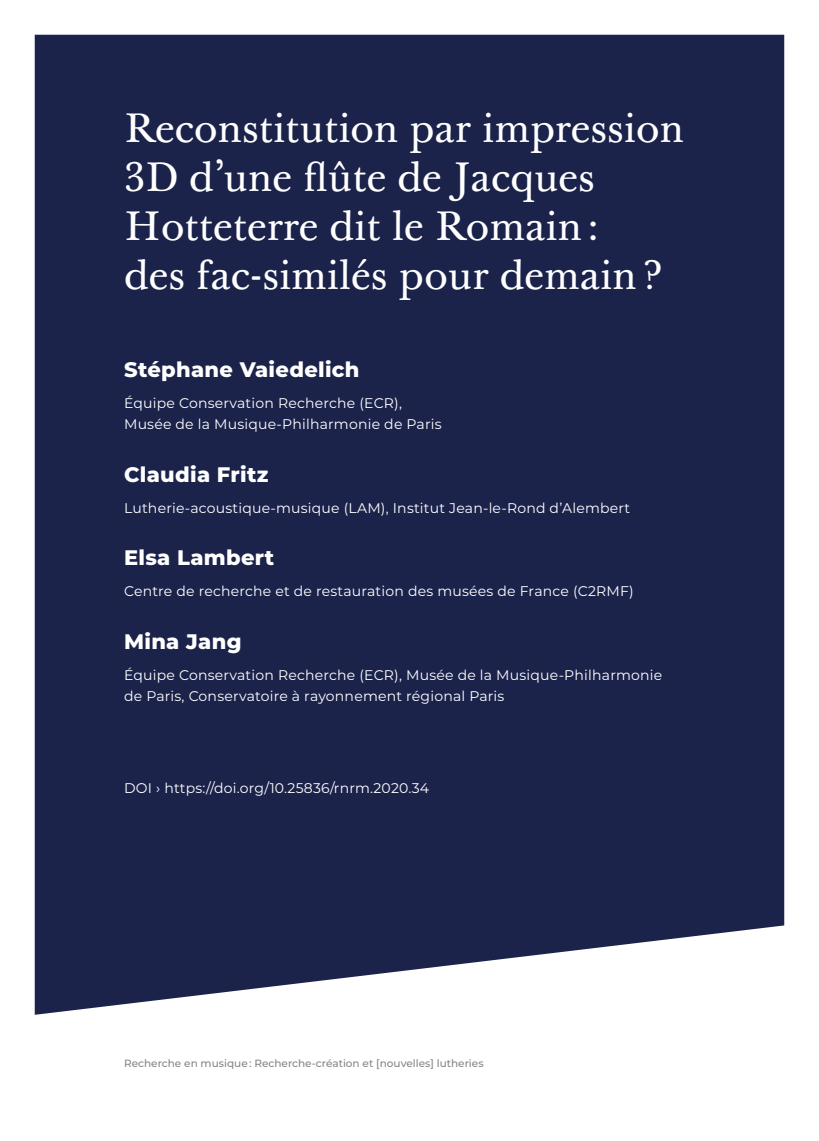
<style>
.page{position:relative;width:819px;height:1141px;background:#fff}
.page>*{position:absolute;margin:0;border:0;box-sizing:border-box;transform-origin:0 0}
.t1{font:40.25px/49px "Baskerville 10 Pro";color:#fff}
.t2{font:800 21px "Montserrat";letter-spacing:.015em;color:#fff}
.t3{font:14px/21px "Montserrat";letter-spacing:.015em;color:#fff}
.t4{font:500 10.5px "Montserrat";color:#828586}
</style>
<div class="page">
<div style="left:35px;top:35px;width:749px;height:980px;background:#1c234b"></div>
<h1 class="t1" style="left:124px;top:107px;width:561px">Reconstitution par impression<br>3D d’une flûte de Jacques<br>Hotteterre dit le Romain:<br>des fac-similés pour demain?</h1>
<h2 class="t2" style="left:124px;top:354px;width:237px">Stéphane Vaiedelich</h2>
<p class="t3" style="left:124px;top:392px;width:319px">Équipe Conservation Recherche (ECR),<br>Musée de la Musique-Philharmonie de Paris</p>
<h2 class="t2" style="left:124px;top:459px;width:146px">Claudia Fritz</h2>
<p class="t3" style="left:124px;top:497px;width:507px">Lutherie-acoustique-musique (LAM), Institut Jean-le-Rond d’Alembert</p>
<h2 class="t2" style="left:124px;top:543px;width:152px">Elsa Lambert</h2>
<p class="t3" style="left:124px;top:580px;width:511px">Centre de recherche et de restauration des musées de France (C2RMF)</p>
<h2 class="t2" style="left:124px;top:626px;width:119px">Mina Jang</h2>
<p class="t3" style="left:124px;top:664px;width:539px">Équipe Conservation Recherche (ECR), Musée de la Musique-Philharmonie de Paris, Conservatoire à rayonnement régional Paris</p>
<p class="t3" style="left:124px;top:777px;width:306px">DOI › https://doi.org/10.25836/rnrm.2020.34</p>
<p class="t4" style="left:124px;top:1055px;width:361px">Recherche en musique : Recherche-création et [nouvelles] lutheries</p>
</div>
